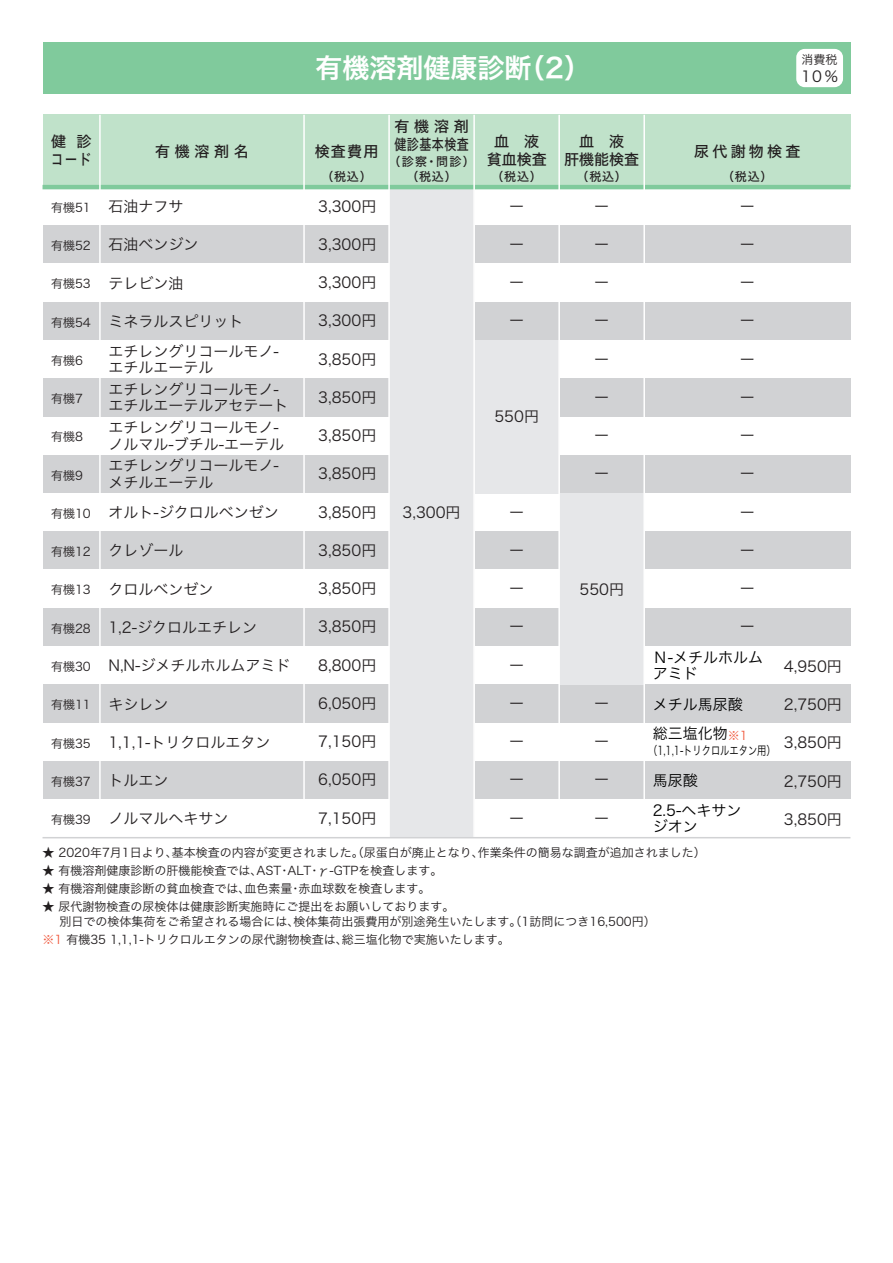
<style>
.page{position:relative;width:893px;height:1263px;background:#fff}
.page>*{position:absolute;margin:0;border:0;box-sizing:border-box;transform-origin:0 0}
.t1{font:27px "Hiragino Sans W6";color:#fff}
.t2{font:15px/16.5px "Hiragino Sans W3";color:#231f20}
.t3{font:15px/16.5px "Hiragino Sans W3";color:#000}
.t4{font:15px/18px "Hiragino Sans W5";letter-spacing:.085em;color:#231f20;text-align:center}
.t5{font:15px/18px "Hiragino Sans W5";letter-spacing:.04em;color:#231f20}
.t6{font:12px/15px "Hiragino Sans W3";color:#231f20}
.t7{font:12px "Hiragino Sans W5";letter-spacing:.065em;color:#231f20}
.t8{font:12px "Hiragino Sans W3";color:#000;scale:.77 1}
.s1{font-size:12px;color:#f0593e}
.s2{color:#f0593e}
</style>
<div class="page">
<div style="left:43px;top:225px;width:807px;height:39px;background:#d1d2d4"></div>
<div style="left:43px;top:302px;width:807px;height:38px;background:#d1d2d4"></div>
<div style="left:43px;top:378px;width:807px;height:39px;background:#d1d2d4"></div>
<div style="left:43px;top:455px;width:807px;height:38px;background:#d1d2d4"></div>
<div style="left:43px;top:531px;width:807px;height:39px;background:#d1d2d4"></div>
<div style="left:43px;top:608px;width:807px;height:38px;background:#d1d2d4"></div>
<div style="left:43px;top:685px;width:807px;height:38px;background:#d1d2d4"></div>
<div style="left:43px;top:761px;width:807px;height:38px;background:#d1d2d4"></div>
<div style="left:43px;top:115px;width:807px;height:72px;background:#c0e2ca"></div>
<div style="left:43px;top:43px;width:807px;height:51px;background:#80ca9c"></div>
<div style="left:389px;top:187px;width:85px;height:651px;background:#e6e7e9"></div>
<div style="left:474px;top:340px;width:85px;height:153px;background:#e6e7e9"></div>
<div style="left:559px;top:493px;width:85px;height:192px;background:#e6e7e9"></div>
<div style="left:796px;top:49px;width:47px;height:38px;background:#fff;border-radius:9px"></div>
<hr style="left:43px;top:185px;width:807px;height:4px;background:#80ca9c">
<hr style="left:99px;top:115px;width:2px;height:723px;background:#fff">
<hr style="left:303px;top:115px;width:2px;height:723px;background:#fff">
<hr style="left:388px;top:115px;width:2px;height:723px;background:#fff">
<hr style="left:473px;top:115px;width:2px;height:723px;background:#fff">
<hr style="left:558px;top:115px;width:2px;height:723px;background:#fff">
<hr style="left:643px;top:115px;width:2px;height:723px;background:#fff">
<hr style="left:43px;top:837px;width:807px;height:1px;background:#d1d2d4">
<p class="t4" style="left:51px;top:132px;width:42px;text-align:left">健 診コード</p>
<p class="t4" style="left:155px;top:141px;width:95px">有機溶剤名</p>
<p class="t6" style="left:51px;top:199px;width:41px">有機51</p>
<p class="t6" style="left:51px;top:237px;width:41px">有機52</p>
<p class="t6" style="left:51px;top:275px;width:41px">有機53</p>
<p class="t6" style="left:51px;top:314px;width:41px">有機54</p>
<p class="t6" style="left:51px;top:352px;width:33px">有機6</p>
<p class="t6" style="left:51px;top:390px;width:33px">有機7</p>
<p class="t6" style="left:51px;top:429px;width:33px">有機8</p>
<p class="t6" style="left:51px;top:467px;width:33px">有機9</p>
<p class="t6" style="left:51px;top:505px;width:41px">有機10</p>
<p class="t6" style="left:51px;top:543px;width:41px">有機12</p>
<p class="t6" style="left:51px;top:582px;width:41px">有機13</p>
<p class="t6" style="left:51px;top:620px;width:41px">有機28</p>
<p class="t6" style="left:51px;top:658px;width:41px">有機30</p>
<p class="t6" style="left:51px;top:696px;width:41px">有機11</p>
<p class="t6" style="left:51px;top:735px;width:41px">有機35</p>
<p class="t6" style="left:51px;top:773px;width:41px">有機37</p>
<p class="t6" style="left:51px;top:811px;width:41px">有機39</p>
<p class="t2" style="left:108px;top:197px;width:76px">石油ナフサ</p>
<p class="t2" style="left:108px;top:235px;width:91px">石油ベンジン</p>
<p class="t2" style="left:108px;top:274px;width:76px">テレビン油</p>
<p class="t2" style="left:108px;top:312px;width:136px">ミネラルスピリット</p>
<p class="t2" style="left:108px;top:342px;width:172px">エチレングリコールモノ-エチルエーテル</p>
<p class="t2" style="left:108px;top:380px;width:181px">エチレングリコールモノ-エチルエーテルアセテート</p>
<p class="t2" style="left:108px;top:418px;width:177px">エチレングリコールモノ-ノルマル-ブチル-エーテル</p>
<p class="t2" style="left:108px;top:456px;width:172px">エチレングリコールモノ-メチルエーテル</p>
<p class="t2" style="left:108px;top:503px;width:172px">オルト-ジクロルベンゼン</p>
<p class="t2" style="left:108px;top:541px;width:76px">クレゾール</p>
<p class="t2" style="left:108px;top:580px;width:106px">クロルベンゼン</p>
<p class="t2" style="left:108px;top:618px;width:150px">1,2-ジクロルエチレン</p>
<p class="t2" style="left:108px;top:656px;width:184px">N,N-ジメチルホルムアミド</p>
<p class="t2" style="left:108px;top:695px;width:61px">キシレン</p>
<p class="t2" style="left:108px;top:733px;width:164px">1,1,1-トリクロルエタン</p>
<p class="t2" style="left:108px;top:771px;width:61px">トルエン</p>
<p class="t2" style="left:108px;top:809px;width:121px">ノルマルヘキサン</p>
<h1 class="t1" style="left:315px;top:43px;width:277px">有機溶剤健康診断（2）</h1>
<p class="t6" style="left:802px;top:51px;width:37px">消費税</p>
<p class="t2" style="left:801px;top:67px;width:39px">10%</p>
<p class="t5" style="left:394px;top:117px;width:76px">有機溶剤健診基本検査</p>
<p class="t7" style="left:388px;top:150px;width:88px">（診察・問診）</p>
<p class="t4" style="left:487px;top:132px;width:61px">血　液貧血検査</p>
<p class="t4" style="left:564px;top:132px;width:76px">血　液<br>肝機能検査</p>
<p class="t4" style="left:694px;top:141px;width:108px">尿代謝物検査</p>
<p class="t4" style="left:315px;top:141px;width:65px">検査費用</p>
<p class="t7" style="left:321px;top:165px;width:52px">（税込）</p>
<p class="t7" style="left:406px;top:165px;width:52px">（税込）</p>
<p class="t7" style="left:491px;top:165px;width:52px">（税込）</p>
<p class="t7" style="left:577px;top:165px;width:52px">（税込）</p>
<p class="t7" style="left:722px;top:165px;width:52px">（税込）</p>
<p class="t2" style="left:318px;top:197px;width:60px">3,300円</p>
<p class="t2" style="left:318px;top:235px;width:60px">3,300円</p>
<p class="t2" style="left:318px;top:273px;width:60px">3,300円</p>
<p class="t2" style="left:318px;top:311px;width:60px">3,300円</p>
<p class="t2" style="left:318px;top:350px;width:60px">3,850円</p>
<p class="t2" style="left:318px;top:388px;width:60px">3,850円</p>
<p class="t2" style="left:318px;top:426px;width:60px">3,850円</p>
<p class="t2" style="left:318px;top:464px;width:60px">3,850円</p>
<p class="t2" style="left:318px;top:503px;width:60px">3,850円</p>
<p class="t2" style="left:318px;top:541px;width:60px">3,850円</p>
<p class="t2" style="left:318px;top:579px;width:60px">3,850円</p>
<p class="t2" style="left:318px;top:617px;width:60px">3,850円</p>
<p class="t2" style="left:318px;top:656px;width:60px">8,800円</p>
<p class="t2" style="left:318px;top:694px;width:60px">6,050円</p>
<p class="t2" style="left:318px;top:732px;width:60px">7,150円</p>
<p class="t2" style="left:318px;top:770px;width:60px">6,050円</p>
<p class="t2" style="left:318px;top:809px;width:60px">7,150円</p>
<p class="t2" style="left:403px;top:503px;width:60px">3,300円</p>
<p class="t2" style="left:509px;top:197px;width:16px">ー</p>
<p class="t2" style="left:509px;top:235px;width:16px">ー</p>
<p class="t2" style="left:509px;top:273px;width:16px">ー</p>
<p class="t2" style="left:509px;top:311px;width:16px">ー</p>
<p class="t2" style="left:494px;top:407px;width:46px">550円</p>
<p class="t2" style="left:509px;top:503px;width:16px">ー</p>
<p class="t2" style="left:509px;top:541px;width:16px">ー</p>
<p class="t2" style="left:509px;top:579px;width:16px">ー</p>
<p class="t2" style="left:509px;top:617px;width:16px">ー</p>
<p class="t2" style="left:509px;top:656px;width:16px">ー</p>
<p class="t2" style="left:509px;top:694px;width:16px">ー</p>
<p class="t2" style="left:509px;top:732px;width:16px">ー</p>
<p class="t2" style="left:509px;top:770px;width:16px">ー</p>
<p class="t2" style="left:509px;top:809px;width:16px">ー</p>
<p class="t2" style="left:594px;top:197px;width:16px">ー</p>
<p class="t2" style="left:594px;top:235px;width:16px">ー</p>
<p class="t2" style="left:594px;top:273px;width:16px">ー</p>
<p class="t2" style="left:594px;top:311px;width:16px">ー</p>
<p class="t2" style="left:594px;top:350px;width:16px">ー</p>
<p class="t2" style="left:594px;top:388px;width:16px">ー</p>
<p class="t2" style="left:594px;top:426px;width:16px">ー</p>
<p class="t2" style="left:594px;top:464px;width:16px">ー</p>
<p class="t2" style="left:579px;top:580px;width:46px">550円</p>
<p class="t2" style="left:594px;top:694px;width:16px">ー</p>
<p class="t2" style="left:594px;top:732px;width:16px">ー</p>
<p class="t2" style="left:594px;top:770px;width:16px">ー</p>
<p class="t2" style="left:594px;top:809px;width:16px">ー</p>
<p class="t2" style="left:740px;top:197px;width:16px">ー</p>
<p class="t2" style="left:740px;top:235px;width:16px">ー</p>
<p class="t2" style="left:740px;top:273px;width:16px">ー</p>
<p class="t2" style="left:740px;top:311px;width:16px">ー</p>
<p class="t2" style="left:740px;top:350px;width:16px">ー</p>
<p class="t2" style="left:740px;top:388px;width:16px">ー</p>
<p class="t2" style="left:740px;top:426px;width:16px">ー</p>
<p class="t2" style="left:740px;top:464px;width:16px">ー</p>
<p class="t2" style="left:740px;top:503px;width:16px">ー</p>
<p class="t2" style="left:740px;top:541px;width:16px">ー</p>
<p class="t2" style="left:740px;top:579px;width:16px">ー</p>
<p class="t2" style="left:740px;top:617px;width:16px">ー</p>
<p class="t3" style="left:653px;top:648px;width:112px">Ｎ-メチルホルムアミド</p>
<p class="t3" style="left:653px;top:688px;width:96px;line-height:29.7px">メチル馬尿酸総三塩化物<span class="s1">※1</span></p>
<p class="t8" style="left:648px;top:739px;width:167px">（1,1,1-トリクロルエタン用）</p>
<p class="t3" style="left:653px;top:771px;width:46px">馬尿酸</p>
<p class="t3" style="left:653px;top:801px;width:90px">2.5-ヘキサンジオン</p>
<p class="t2" style="left:784px;top:657px;width:60px">4,950円</p>
<p class="t2" style="left:784px;top:695px;width:60px">2,750円</p>
<p class="t2" style="left:784px;top:733px;width:60px">3,850円</p>
<p class="t2" style="left:784px;top:772px;width:60px">2,750円</p>
<p class="t2" style="left:784px;top:810px;width:60px">3,850円</p>
<p class="t6" style="left:43px;top:844px;width:665px">★ 2020年7月1日より、基本検査の内容が変更されました。（尿蛋白が廃止となり、作業条件の簡易な調査が追加されました）</p>
<p class="t6" style="left:43px;top:862px;width:401px">★ 有機溶剤健康診断の肝機能検査では、AST・ALT・γ-GTPを検査します。</p>
<p class="t6" style="left:43px;top:880px;width:389px">★ 有機溶剤健康診断の貧血検査では、血色素量・赤血球数を検査します。</p>
<p class="t6" style="left:60px;top:898px;width:598px;text-indent:-17px">★ 尿代謝物検査の尿検体は健康診断実施時にご提出をお願いしております。<br>別日での検体集荷をご希望される場合には、検体集荷出張費用が別途発生いたします。（1訪問につき16,500円）</p>
<p class="t6" style="left:43px;top:931px;width:469px"><span class="s2">※1</span> 有機35 1,1,1-トリクロルエタンの尿代謝物検査は、総三塩化物で実施いたします。</p>
</div>
